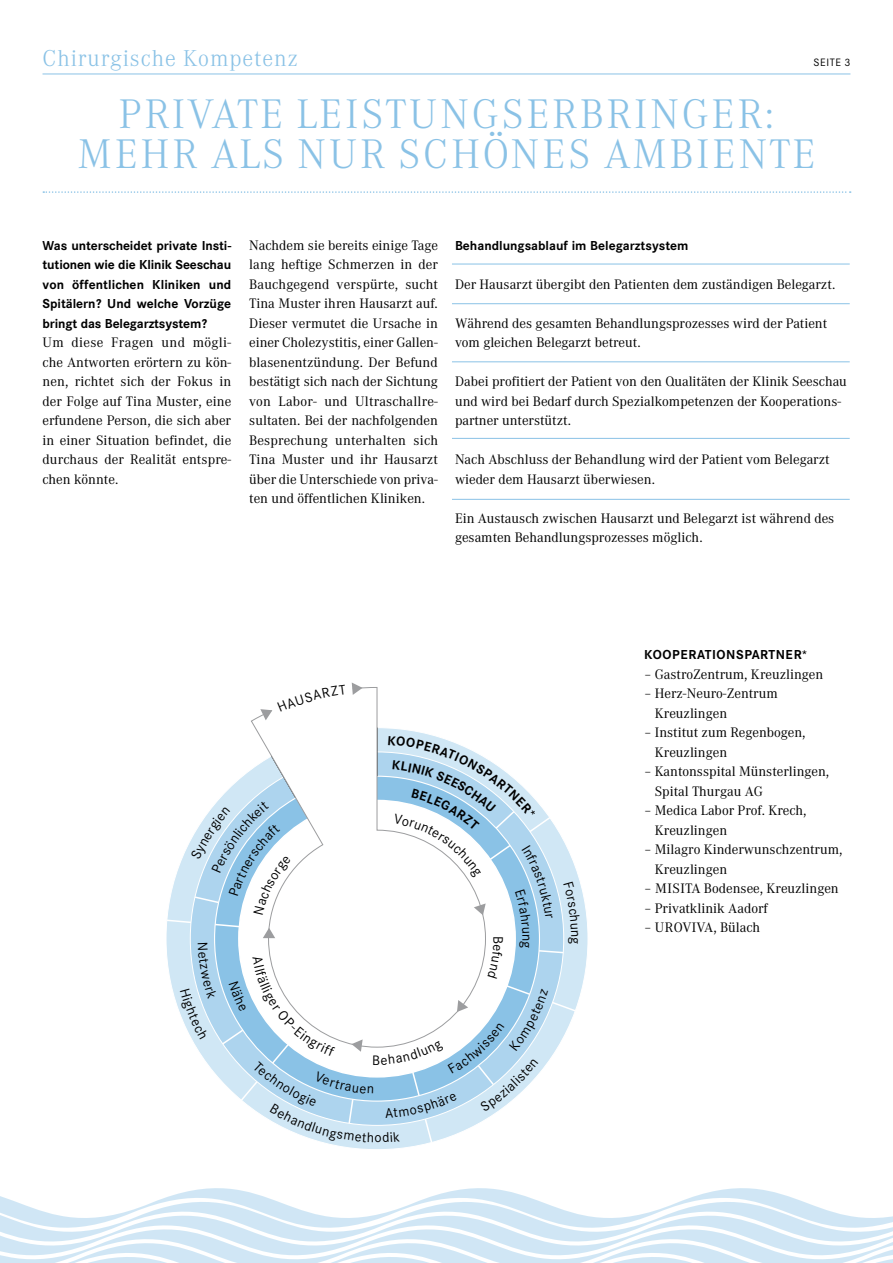
<style>
.page{position:relative;width:893px;height:1263px;background:#fff}
.page>*{position:absolute;margin:0;border:0;box-sizing:border-box;transform-origin:0 0}
.t1{font:300 40.5px/40.5px "Corporate ABQ";letter-spacing:.08em;color:#8ac2e6;text-align:center}
.t2{font:300 22.5px "Corporate ABQ";letter-spacing:.04em;color:#8ac2e6}
.t3{font:13.5px/19.5px "Corporate ABQ";color:#000}
.t4{font:13.5px "Corporate SBQ";color:#000}
.t5{font:700 12.75px/19.5px "Corporate SBQ";color:#000;text-align:justify}
.t6{font:10.5px "Corporate SBQ";color:#000}
</style>
<div class="page">
<svg style="left:0;top:1188px;width:893px;height:75px"></svg>
<hr style="left:43px;top:74px;width:807px;height:1px;background:#8ac2e6">
<svg style="left:43px;top:191px;width:808px;height:2px"></svg>
<hr style="left:452px;top:264px;width:398px;height:1px;background:#8ac2e6">
<hr style="left:452px;top:303px;width:398px;height:1px;background:#8ac2e6">
<hr style="left:452px;top:361px;width:398px;height:1px;background:#8ac2e6">
<hr style="left:452px;top:438px;width:398px;height:1px;background:#8ac2e6">
<hr style="left:452px;top:499px;width:398px;height:1px;background:#8ac2e6">
<svg style="left:352px;top:682px;width:11px;height:13px"></svg>
<svg style="left:166px;top:727px;width:414px;height:417px"></svg>
<svg style="left:260px;top:709px;width:13px;height:11px"></svg>
<h2 class="t2" style="left:43px;top:45px;width:257px">Chirurgische Kompetenz</h2>
<p class="t6" style="left:814px;top:56px;width:38px">SEITE 3</p>
<h1 class="t1" style="left:78px;top:94px;width:739px">PRIVATE LEISTUNGSERBRINGER:<br>MEHR ALS NUR SCHÖNES AMBIENTE</h1>
<p class="t5" style="left:43px;top:236px;width:190px">Was unterscheidet private Insti&shy;tutionen wie die Klinik Seeschau von öffentlichen Kliniken und Spitälern? Und welche Vorzüge bringt das Belegarztsystem?</p>
<p class="t3" style="left:43px;top:333px;width:190px;text-align:justify">Um diese Fragen und mögli&shy;che Antworten erörtern zu kön&shy;nen, richtet sich der Fokus in der Folge auf Tina Muster, eine erfundene Person, die sich aber in einer Situation befindet, die durchaus der Realität entspre&shy;chen könnte.</p>
<p class="t3" style="left:249px;top:236px;width:190px;text-align:justify">Nachdem sie bereits einige Tage lang heftige Schmerzen in der Bauchgegend verspürte, sucht Tina Muster ihren Hausarzt auf.<br>Dieser vermutet die Ursache in einer Cholezystitis, einer Gallen&shy;blasenentzündung. Der Befund bestätigt sich nach der Sichtung von Labor- und Ultraschallre&shy;sultaten. Bei der nachfolgenden Besprechung unterhalten sich Tina Muster und ihr Hausarzt über die Unterschiede von priva&shy;ten und öffentlichen Kliniken.</p>
<p class="t5" style="left:455px;top:236px;width:235px">Behandlungsablauf im Belegarztsystem</p>
<p class="t3" style="left:455px;top:275px;width:382px">Der Hausarzt übergibt den Patienten dem zuständigen Belegarzt.</p>
<p class="t3" style="left:455px;top:314px;width:374px">Während des gesamten Behandlungsprozesses wird der Patient vom gleichen Belegarzt betreut.</p>
<p class="t3" style="left:455px;top:372px;width:393px">Dabei profitiert der Patient von den Qualitäten der Klinik Seeschau und wird bei Bedarf durch Spezialkompetenzen der Kooperations&shy;partner unterstützt.</p>
<p class="t3" style="left:455px;top:450px;width:376px">Nach Abschluss der Behandlung wird der Patient vom Belegarzt wieder dem Hausarzt überwiesen.</p>
<p class="t3" style="left:455px;top:509px;width:381px">Ein Austausch zwischen Hausarzt und Belegarzt ist während des gesamten Behandlungsprozesses möglich.</p>
<p class="t4" style="left:506px;top:936px;width:10px;rotate:90deg">B</p>
<p class="t4" style="left:535px;top:934px;width:9px;rotate:90deg">N</p>
<p class="t5" style="left:644px;top:645px;width:18px">Kooperationspartner</p>
<p class="t5" style="left:801px;top:645px;width:8px">*</p>
<p class="t3" style="left:644px;top:665px;width:181px">– GastroZentrum, Kreuzlingen</p>
<p class="t3" style="left:655px;top:684px;width:124px;text-indent:-11px">– Herz-Neuro-Zentrum<br>Kreuzlingen</p>
<p class="t3" style="left:655px;top:723px;width:152px;text-indent:-11px">– Institut zum Regenbogen,<br>Kreuzlingen</p>
<p class="t3" style="left:655px;top:762px;width:176px;text-indent:-11px">– Kantonsspital Münsterlingen,<br>Spital Thurgau AG</p>
<p class="t3" style="left:655px;top:801px;width:153px;text-indent:-11px">– Medica Labor Prof. Krech,<br>Kreuzlingen</p>
<p class="t3" style="left:655px;top:840px;width:189px;text-indent:-11px">– Milagro Kinderwunschzentrum,<br>Kreuzlingen</p>
<p class="t3" style="left:644px;top:879px;width:196px">– MISITA Bodensee, Kreuzlingen</p>
<p class="t3" style="left:644px;top:899px;width:125px">– Privatklinik Aadorf</p>
<p class="t3" style="left:644px;top:918px;width:118px">– UROVIVA, Bülach</p>
<p class="t4" style="left:372px;top:1052px;width:10px">B</p>
<p class="t4" style="left:375px;top:1129px;width:9px">O</p>
</div>
